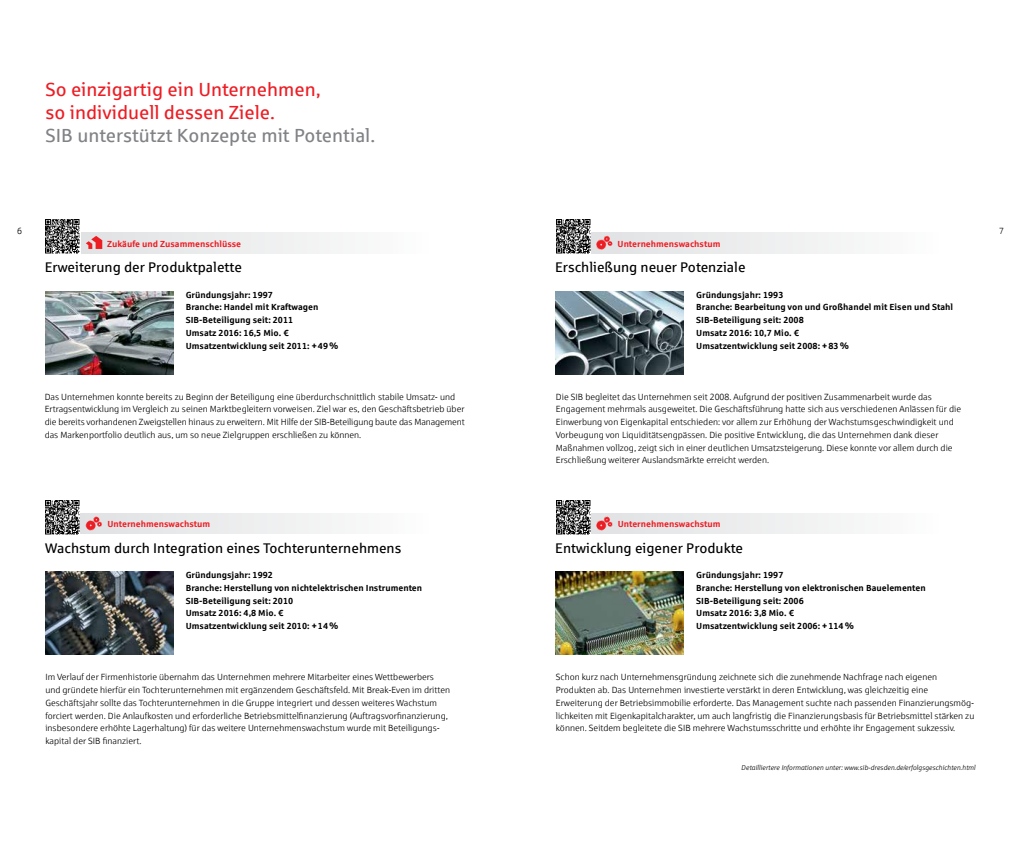
<style>
.page{position:relative;width:1021px;height:842px;background:#fff}
.page>*{position:absolute;margin:0;border:0;box-sizing:border-box;transform-origin:0 0}
.t1{font:19px/23px "Sparkasse Rg";color:#ed1d24}
.t2{font:19px "Sparkasse Rg";color:#808285}
.t3{font:14px "Sparkasse Rg";color:#000}
.t4{font:9px/12.8px "Sparkasse Lt";color:#000}
.t5{font:700 8.9px/12.8px "Sparkasse Rg";color:#000}
.t6{font:700 8.9px "Sparkasse Rg";color:#ed1d24}
.t7{font:italic 7px "Sparkasse Lt";color:#000}
</style>
<div class="page">
<img style="left:45px;top:291px;width:128px;height:83px">
<img style="left:556px;top:291px;width:127px;height:83px">
<img style="left:45px;top:571px;width:128px;height:84px">
<img style="left:556px;top:571px;width:127px;height:84px">
<div style="left:50px;top:513px;width:414px;height:21px;background:linear-gradient(to right,#dddedf,#fff)"></div>
<div style="left:556px;top:513px;width:418px;height:21px;background:linear-gradient(to right,#dcddde,#fff)"></div>
<svg style="left:86px;top:516px;width:16px;height:14px"></svg>
<svg style="left:596px;top:516px;width:16px;height:14px"></svg>
<img style="left:45px;top:500px;width:35px;height:35px">
<div style="left:45px;top:233px;width:419px;height:20px;background:linear-gradient(to right,#dddedf,#fff)"></div>
<div style="left:556px;top:233px;width:419px;height:20px;background:linear-gradient(to right,#dcddde,#fff)"></div>
<svg style="left:86px;top:236px;width:16px;height:13px"></svg>
<div style="left:45px;top:219px;width:36px;height:36px;background:#fff"></div>
<img style="left:45px;top:219px;width:35px;height:35px">
<svg style="left:596px;top:236px;width:16px;height:14px"></svg>
<img style="left:556px;top:219px;width:34px;height:35px">
<img style="left:556px;top:500px;width:34px;height:35px">
<h1 class="t1" style="left:45px;top:77px;width:276px">So einzigartig ein Unternehmen, so individuell dessen Ziele.</h1>
<h1 class="t2" style="left:45px;top:123px;width:331px">SIB unterstützt Konzepte mit Potential.</h1>
<p class="t4" style="left:17px;top:224px;width:6px">6</p>
<p class="t4" style="left:999px;top:224px;width:6px">7</p>
<p class="t6" style="left:107px;top:238px;width:136px">Zukäufe und Zusammenschlüsse</p>
<h2 class="t3" style="left:45px;top:259px;width:199px">Erweiterung der Produktpalette</h2>
<p class="t5" style="left:186px;top:288px;width:154px">Gründungsjahr: 1997<br>Branche: Handel mit Kraftwagen<br>SIB-Beteiligung seit: 2011<br>Umsatz 2016: 16,5 Mio. €<br>Umsatzentwicklung seit 2011: +49%</p>
<p class="t4" style="left:45px;top:390px;width:421px">Das Unternehmen konnte bereits zu Beginn der Beteiligung eine überdurchschnittlich stabile Umsatz- und Ertragsentwicklung im Vergleich zu seinen Marktbegleitern vorweisen. Ziel war es, den Geschäftsbetrieb über die bereits vorhandenen Zweigstellen hinaus zu erweitern. Mit Hilfe der SIB-Beteiligung baute das Management das Markenportfolio deutlich aus, um so neue Zielgruppen erschließen zu können.</p>
<p class="t6" style="left:107px;top:518px;width:104px">Unternehmenswachstum</p>
<h2 class="t3" style="left:45px;top:539px;width:358px">Wachstum durch Integration eines Tochterunternehmens</h2>
<p class="t5" style="left:186px;top:568px;width:238px">Gründungsjahr: 1992<br>Branche: Herstellung von nichtelektrischen Instrumenten SIB-Beteiligung seit: 2010<br>Umsatz 2016: 4,8 Mio. €<br>Umsatzentwicklung seit 2010: +14%</p>
<p class="t4" style="left:45px;top:670px;width:406px">Im Verlauf der Firmenhistorie übernahm das Unternehmen mehrere Mitarbeiter eines Wettbewerbers und gründete hierfür ein Tochterunternehmen mit ergänzendem Geschäftsfeld. Mit Break-Even im dritten Geschäftsjahr sollte das Tochterunternehmen in die Gruppe integriert und dessen weiteres Wachstum forciert werden. Die Anlaufkosten und erforderliche Betriebsmittelfinanzierung (Auftragsvorfinanzierung, insbesondere erhöhte Lagerhaltung) für das weitere Unternehmenswachstum wurde mit Beteiligungs&shy;kapital der SIB finanziert.</p>
<p class="t6" style="left:617px;top:238px;width:104px">Unternehmenswachstum</p>
<h2 class="t3" style="left:555px;top:259px;width:192px">Erschließung neuer Potenziale</h2>
<p class="t5" style="left:696px;top:288px;width:258px">Gründungsjahr: 1993<br>Branche: Bearbeitung von und Großhandel mit Eisen und Stahl SIB-Beteiligung seit: 2008<br>Umsatz 2016: 10,7 Mio. €<br>Umsatzentwicklung seit 2008: +83%</p>
<p class="t4" style="left:556px;top:390px;width:406px">Die SIB begleitet das Unternehmen seit 2008. Aufgrund der positiven Zusammenarbeit wurde das Engagement mehrmals ausgeweitet. Die Geschäftsführung hatte sich aus verschiedenen Anlässen für die Einwerbung von Eigenkapital entschieden: vor allem zur Erhöhung der Wachstumsgeschwindigkeit und Vorbeugung von Liquiditätsengpässen. Die positive Entwicklung, die das Unternehmen dank dieser Maßnahmen vollzog, zeigt sich in einer deutlichen Umsatzsteigerung. Diese konnte vor allem durch die Erschließung weiterer Auslandsmärkte erreicht werden.</p>
<p class="t6" style="left:617px;top:518px;width:104px">Unternehmenswachstum</p>
<h2 class="t3" style="left:555px;top:539px;width:189px">Entwicklung eigener Produkte</h2>
<p class="t5" style="left:696px;top:568px;width:231px">Gründungsjahr: 1997<br>Branche: Herstellung von elektronischen Bauelementen SIB-Beteiligung seit: 2006<br>Umsatz 2016: 3,8 Mio. €<br>Umsatzentwicklung seit 2006: +114%</p>
<p class="t4" style="left:556px;top:670px;width:420px">Schon kurz nach Unternehmensgründung zeichnete sich die zunehmende Nachfrage nach eigenen Produkten ab. Das Unternehmen investierte verstärkt in deren Entwicklung, was gleichzeitig eine Erweiterung der Betriebsimmobilie erforderte. Das Management suchte nach passenden Finanzierungsmög&shy;lichkeiten mit Eigenkapitalcharakter, um auch langfristig die Finanzierungsbasis für Betriebsmittel stärken zu können. Seitdem begleitete die SIB mehrere Wachstumsschritte und erhöhte ihr Engagement sukzessiv.</p>
<p class="t7" style="left:741px;top:763px;width:236px">Detailliertere Informationen unter: www.sib-dresden.de/erfolgsgeschichten.html</p>
</div>
